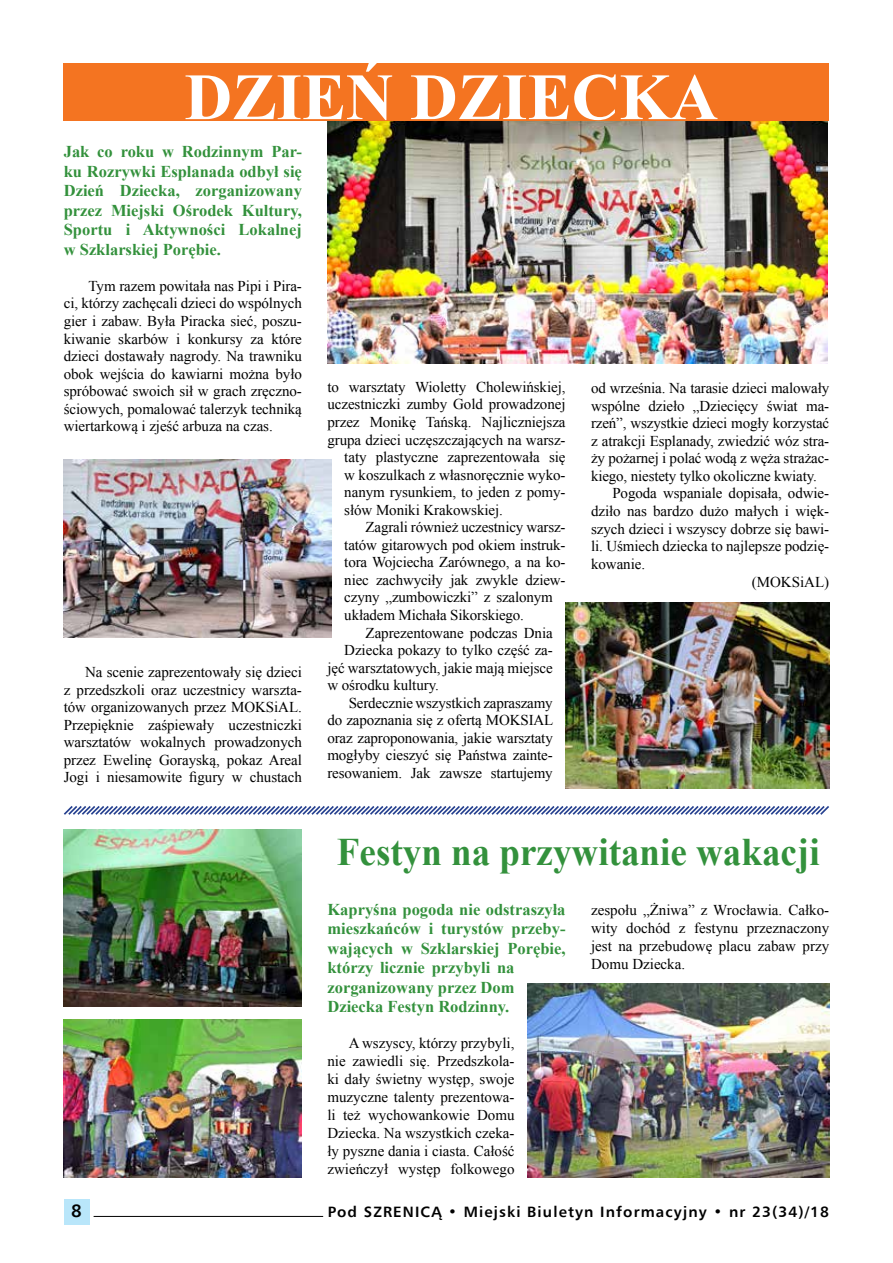
<style>
.page{position:relative;width:893px;height:1263px;background:#fff}
.page>*{position:absolute;margin:0;border:0;box-sizing:border-box;transform-origin:0 0}
.t1{font:700 66px "Times New Roman";color:#fff}
.t2{font:700 39px "Times New Roman";color:#33913c;scale:.95 1}
.t3{font:700 18px "Humnst 777 EU";color:#000}
.t4{font:700 16.5px/19.5px "Times New Roman";color:#33913c;text-align:justify}
.t5{font:15px/17.5px "Times New Roman";letter-spacing:-.005em;color:#000;text-align:justify}
.t6{font:700 15px "Humnst 777 EU";letter-spacing:.075em;color:#000}
</style>
<div class="page">
<div style="left:64px;top:1199px;width:25px;height:26px;background:#b9e6fa"></div>
<hr style="left:94px;top:1216px;width:229px;height:1px;background:#000">
<img style="left:327px;top:121px;width:500px;height:242px">
<div style="left:64px;top:64px;width:765px;height:57px;background:#f47421"></div>
<img style="left:64px;top:459px;width:268px;height:179px">
<img style="left:566px;top:602px;width:263px;height:187px">
<svg style="left:63px;top:806px;width:766px;height:9px"></svg>
<img style="left:527px;top:983px;width:302px;height:195px">
<img style="left:64px;top:829px;width:237px;height:178px">
<img style="left:64px;top:1019px;width:238px;height:159px">
<h1 class="t1" style="left:185px;top:51px;width:318px">Dzień Dziecka</h1>
<p class="t4" style="left:64px;top:142px;width:240px">Jak co roku w Rodzinnym Par&shy;ku Rozrywki Esplanada odbył się Dzień Dziecka, zorganizowany przez Miejski Ośrodek Kultury, Sportu i Aktywności Lokalnej w Szklarskiej Porębie.</p>
<p class="t5" style="left:64px;top:277px;width:240px;text-indent:25px">Tym razem powitała nas Pipi i Pira&shy;ci, którzy zachęcali dzieci do wspólnych gier i zabaw. Była Piracka sieć, poszu&shy;kiwanie skarbów i konkursy za które dzieci dostawały nagrody. Na trawniku obok wejścia do kawiarni można było spróbować swoich sił w grach zręczno&shy;ściowych, pomalować talerzyk techniką wiertarkową i zjeść arbuza na czas.</p>
<p class="t5" style="left:327px;top:378px;width:240px">to warsztaty Wioletty Cholewińskiej,</p>
<p class="t5" style="left:327px;top:395px;width:240px">uczestniczki zumby Gold prowadzonej</p>
<p class="t5" style="left:327px;top:413px;width:240px">przez Monikę Tańską. Najliczniejsza</p>
<p class="t5" style="left:327px;top:430px;width:240px">grupa dzieci uczęszczających na warsz-</p>
<p class="t5" style="left:344px;top:448px;width:223px">taty plastyczne zaprezentowała się</p>
<p class="t5" style="left:344px;top:466px;width:223px">w koszulkach z własnoręcznie wyko-</p>
<p class="t5" style="left:344px;top:483px;width:223px">nanym rysunkiem, to jeden z pomy-</p>
<p class="t5" style="left:344px;top:501px;width:160px">słów Moniki Krakowskiej.</p>
<p class="t5" style="left:366px;top:518px;width:201px">Zagrali również uczestnicy warsz-</p>
<p class="t5" style="left:344px;top:536px;width:223px">tatów gitarowych pod okiem instruk-</p>
<p class="t5" style="left:344px;top:553px;width:223px">tora Wojciecha Zarównego, a na ko-</p>
<p class="t5" style="left:344px;top:571px;width:223px">niec zachwyciły jak zwykle dziew-</p>
<p class="t5" style="left:344px;top:588px;width:210px">czyny „zumbowiczki” z szalonym</p>
<p class="t5" style="left:344px;top:606px;width:181px">układem Michała Sikorskiego.</p>
<p class="t5" style="left:366px;top:623px;width:189px">Zaprezentowane podczas Dnia</p>
<p class="t5" style="left:344px;top:641px;width:210px">Dziecka pokazy to tylko część za-</p>
<p class="t5" style="left:327px;top:659px;width:227px">jęć warsztatowych, jakie mają miejsce</p>
<p class="t5" style="left:327px;top:676px;width:113px">w ośrodku kultury.</p>
<p class="t5" style="left:349px;top:694px;width:206px">Serdecznie wszystkich zapraszamy</p>
<p class="t5" style="left:327px;top:711px;width:227px">do zapoznania się z ofertą MOKSIAL</p>
<p class="t5" style="left:327px;top:729px;width:227px">oraz zaproponowania, jakie warsztaty</p>
<p class="t5" style="left:327px;top:746px;width:227px">mogłyby cieszyć się Państwa zainte-</p>
<p class="t5" style="left:327px;top:764px;width:227px">resowaniem. Jak zawsze startujemy</p>
<p class="t5" style="left:591px;top:379px;width:240px">od września. Na tarasie dzieci malowały</p>
<p class="t5" style="left:591px;top:397px;width:240px">wspólne dzieło „Dziecięcy świat ma-</p>
<p class="t5" style="left:591px;top:414px;width:240px">rzeń”, wszystkie dzieci mogły korzystać</p>
<p class="t5" style="left:591px;top:432px;width:240px">z atrakcji Esplanady, zwiedzić wóz stra-</p>
<p class="t5" style="left:591px;top:449px;width:240px">ży pożarnej i polać wodą z węża strażac-</p>
<p class="t5" style="left:591px;top:467px;width:227px">kiego, niestety tylko okoliczne kwiaty.</p>
<p class="t5" style="left:612px;top:484px;width:218px">Pogoda wspaniale dopisała, odwie-</p>
<p class="t5" style="left:591px;top:502px;width:240px">dziło nas bardzo dużo małych i więk-</p>
<p class="t5" style="left:591px;top:519px;width:240px">szych dzieci i wszyscy dobrze się bawi-</p>
<p class="t5" style="left:591px;top:537px;width:240px">li. Uśmiech dziecka to najlepsze podzię-</p>
<p class="t5" style="left:591px;top:555px;width:56px">kowanie.</p>
<p class="t5" style="left:752px;top:573px;width:79px">(MOKSiAL)</p>
<p class="t5" style="left:64px;top:663px;width:240px;text-indent:21px">Na scenie zaprezentowały się dzieci z przedszkoli oraz uczestnicy warszta&shy;tów organizowanych przez MOKSiAL.<br>Przepięknie zaśpiewały uczestniczki warsztatów wokalnych prowadzonych przez Ewelinę Gorayską, pokaz Areal Jogi i niesamowite figury w chustach</p>
<h2 class="t2" style="left:337px;top:825px;width:510px">Festyn na przywitanie wakacji</h2>
<p class="t4" style="left:327px;top:899px;width:240px;text-align:left">Kapryśna pogoda nie odstraszyła mieszkańców i turystów przeby&shy;wających w Szklarskiej Porębie, którzy licznie przybyli na zorganizowany przez Dom<br>Dziecka Festyn Rodzinny.</p>
<p class="t5" style="left:327px;top:1034px;width:189px;line-height:18px;text-indent:21px">A wszyscy, którzy przybyli, nie zawiedli się. Przedszkola&shy;ki dały świetny występ, swoje muzyczne talenty prezentowa&shy;li też wychowankowie Domu Dziecka. Na wszystkich czeka&shy;ły pyszne dania i ciasta. Całość zwieńczył występ folkowego</p>
<p class="t5" style="left:591px;top:901px;width:240px;line-height:18px">zespołu „Żniwa” z Wrocławia. Całko&shy;wity dochód z festynu przeznaczony jest na przebudowę placu zabaw przy Domu Dziecka.</p>
<p class="t3" style="left:71px;top:1199px;width:12px">8</p>
<p class="t6" style="left:328px;top:1202px;width:503px">Pod SZRENICĄ • Miejski Biuletyn Informacyjny • nr 23(34)/18</p>
</div>
